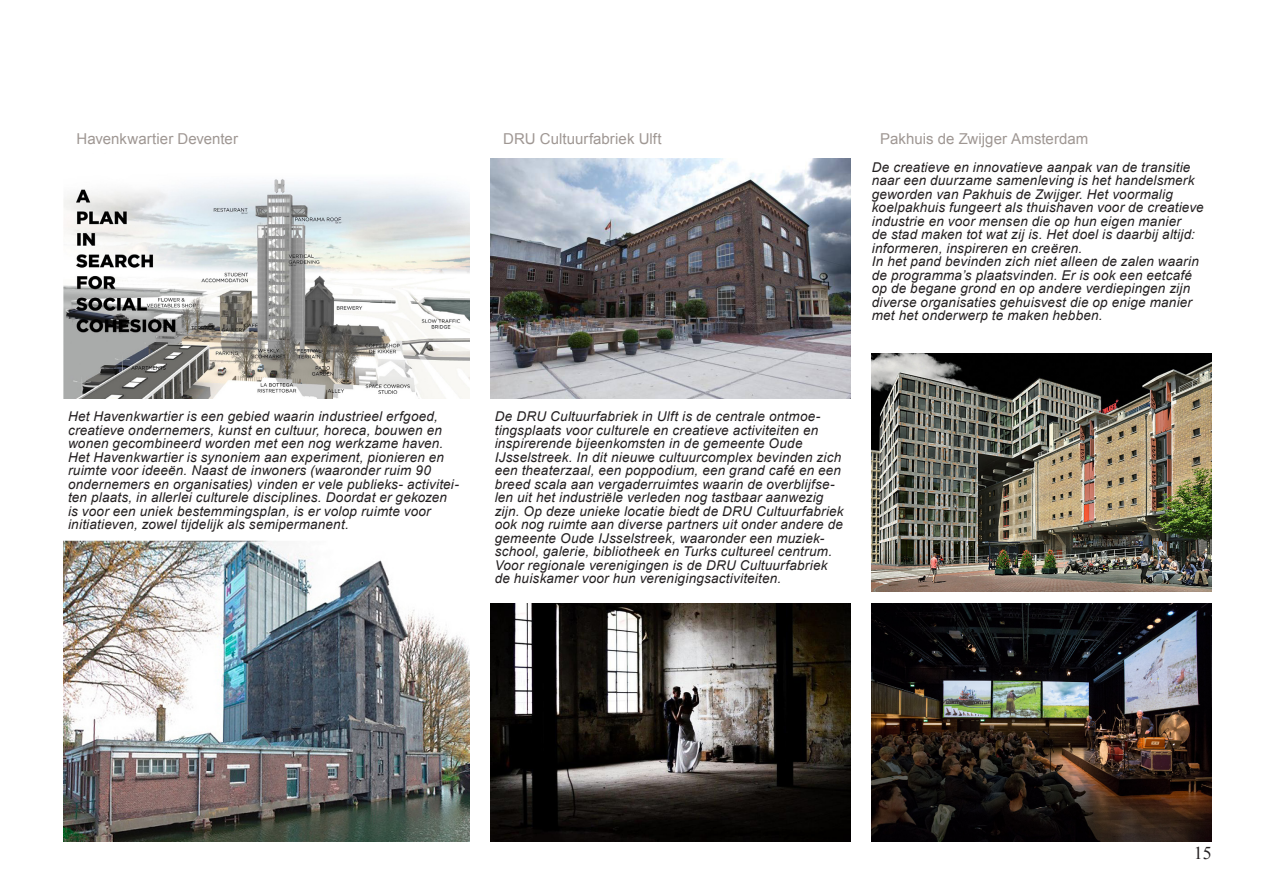
<style>
.page{position:relative;width:1263px;height:893px;background:#fff}
.page>*{position:absolute;margin:0;border:0;box-sizing:border-box;transform-origin:0 0}
.t1{font:18px "Times New Roman";color:#231f20}
.tussenkopje{font:15px "Arial";color:#9f9793}
.bijschrift_zwart{font:italic 13.5px/13.5px "Arial";letter-spacing:.015em;color:#231f20}
</style>
<div class="page">
<img style="left:64px;top:541px;width:405px;height:301px">
<img style="left:64px;top:179px;width:405px;height:219px">
<img style="left:490px;top:159px;width:360px;height:239px">
<img style="left:871px;top:604px;width:341px;height:238px">
<img style="left:490px;top:604px;width:360px;height:238px">
<img style="left:871px;top:354px;width:341px;height:238px">
<p class="tussenkopje" style="left:77px;top:129px;width:163px">Havenkwartier Deventer</p>
<p class="tussenkopje" style="left:503px;top:129px;width:160px">DRU Cultuurfabriek Ulft</p>
<p class="tussenkopje" style="left:880px;top:129px;width:209px">Pakhuis de Zwijger Amsterdam</p>
<p class="bijschrift_zwart" style="left:68px;top:410px;width:392px">Het Havenkwartier is een gebied waarin industrieel erfgoed, creatieve ondernemers, kunst en cultuur, horeca, bouwen en wonen gecombineerd worden met een nog werkzame haven.<br>Het Havenkwartier is synoniem aan experiment, pionieren en ruimte voor ideeën. Naast de inwoners (waaronder ruim 90 ondernemers en organisaties) vinden er vele publieks- activitei&shy;ten plaats, in allerlei culturele disciplines. Doordat er gekozen is voor een uniek bestemmingsplan, is er volop ruimte voor initiatieven, zowel tijdelijk als semipermanent.</p>
<p class="bijschrift_zwart" style="left:872px;top:160px;width:333px">De creatieve en innovatieve aanpak van de transitie naar een duurzame samenleving is het handelsmerk geworden van Pakhuis de Zwijger. Het voormalig koelpakhuis fungeert als thuishaven voor de creatieve industrie en voor mensen die op hun eigen manier<br>de stad maken tot wat zij is. Het doel is daarbij altijd: informeren, inspireren en creëren.</p>
<p class="bijschrift_zwart" style="left:872px;top:255px;width:329px">In het pand bevinden zich niet alleen de zalen waarin de programma’s plaatsvinden. Er is ook een eetcafé op de begane grond en op andere verdiepingen zijn diverse organisaties gehuisvest die op enige manier met het onderwerp te maken hebben.</p>
<p class="bijschrift_zwart" style="left:495px;top:410px;width:350px">De DRU Cultuurfabriek in Ulft is de centrale ontmoe&shy;tingsplaats voor culturele en creatieve activiteiten en inspirerende bijeenkomsten in de gemeente Oude IJsselstreek. In dit nieuwe cultuurcomplex bevinden zich een theaterzaal, een poppodium, een grand café en een breed scala aan vergaderruimtes waarin de overblijfse&shy;len uit het industriële verleden nog tastbaar aanwezig zijn. Op deze unieke locatie biedt de DRU Cultuurfabriek ook nog ruimte aan diverse partners uit onder andere de gemeente Oude IJsselstreek, waaronder een muziek&shy;school, galerie, bibliotheek en Turks cultureel centrum.<br>Voor regionale verenigingen is de DRU Cultuurfabriek de huiskamer voor hun verenigingsactiviteiten.</p>
<h1 class="t1" style="left:1194px;top:840px;width:19px">15</h1>
</div>
